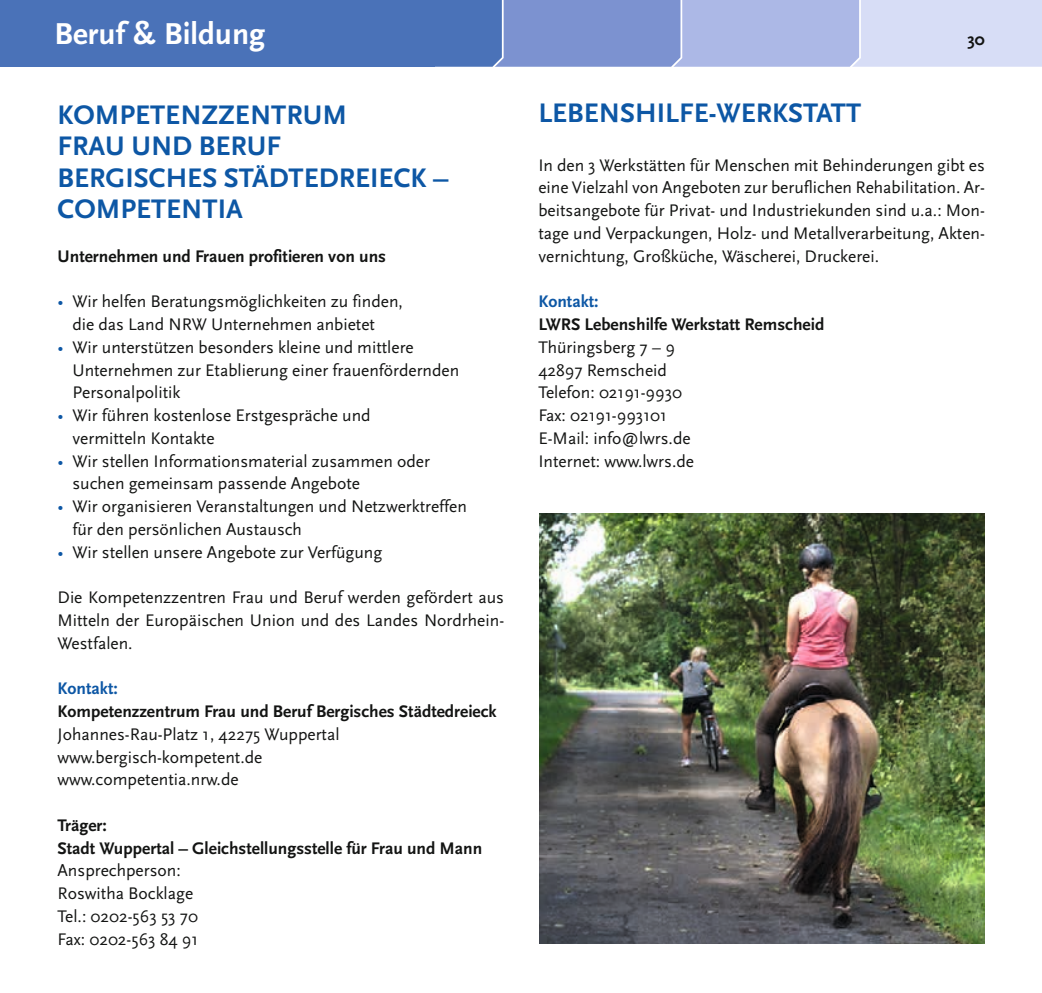
<style>
.page{position:relative;width:1042px;height:993px;background:#fff}
.page>*{position:absolute;margin:0;border:0;box-sizing:border-box;transform-origin:0 0}
.t1{font:700 31.5px "Scala Sans";color:#fff}
.t2{font:700 28px/31.5px "Scala Sans";color:#0d57a5}
.t3{font:17.5px/22.8px "Scala Sans";color:#131413}
.t4{font:700 17.5px/22.8px "Scala Sans";color:#131413}
.t5{font:700 17.5px "Scala Sans";color:#0d57a5}
.s1{color:#0d57a5}
</style>
<div class="page">
<svg style="left:0;top:0;width:1042px;height:67px;background:#a0b0df"></svg>
<div style="left:0;top:0;width:435px;height:66px;background:#4a72b8"></div>
<img style="left:540px;top:513px;width:444px;height:430px">
<h1 class="t1" style="left:55px;top:17px;width:212px">Beruf &amp; Bildung</h1>
<h2 class="t2" style="left:58px;top:99px;width:393px">KOMPETENZZENTRUM<br>FRAU UND BERUF<br>BERGISCHES STÄDTEDREIECK –<br>COMPETENTIA</h2>
<p class="t4" style="left:58px;top:245px;width:330px">Unternehmen und Frauen profitieren von uns</p>
<p class="t3" style="left:72px;top:290px;width:332px;text-indent:-15px"><span class="s1">•</span> Wir helfen Beratungsmöglichkeiten zu finden, die das Land NRW Unternehmen anbietet</p>
<p class="t3" style="left:72px;top:336px;width:388px;text-indent:-15px"><span class="s1">•</span> Wir unterstützen besonders kleine und mittlere<br>Unternehmen zur Etablierung einer frauenfördernden<br>Personalpolitik</p>
<p class="t3" style="left:72px;top:404px;width:300px;text-indent:-15px"><span class="s1">•</span> Wir führen kostenlose Erstgespräche und vermitteln Kontakte</p>
<p class="t3" style="left:72px;top:449px;width:359px;text-indent:-15px"><span class="s1">•</span> Wir stellen Informationsmaterial zusammen oder suchen gemeinsam passende Angebote</p>
<p class="t3" style="left:72px;top:495px;width:396px;text-indent:-15px"><span class="s1">•</span> Wir organisieren Veranstaltungen und Netzwerktreffen für den persönlichen Austausch</p>
<p class="t3" style="left:58px;top:540px;width:326px"><span class="s1">•</span> Wir stellen unsere Angebote zur Verfügung</p>
<p class="t3" style="left:58px;top:586px;width:448px;text-align:justify">Die Kompetenzzentren Frau und Beruf werden gefördert aus Mitteln der Europäischen Union und des Landes Nordrhein-Westfalen.</p>
<p class="t5" style="left:58px;top:679px;width:62px">Kontakt:</p>
<p class="t4" style="left:58px;top:700px;width:441px">Kompetenzzentrum Frau und Beruf Bergisches Städtedreieck</p>
<p class="t3" style="left:58px;top:722px;width:283px">Johannes-Rau-Platz 1, 42275 Wuppertal www.bergisch-kompetent.de www.competentia.nrw.de</p>
<p class="t4" style="left:58px;top:814px;width:426px">Träger:<br>Stadt Wuppertal – Gleichstellungsstelle für Frau und Mann</p>
<p class="t3" style="left:58px;top:859px;width:142px">Ansprechperson:<br>Roswitha Bocklage<br>Tel.: 0202-563 53 70<br>Fax: 0202-563 84 91</p>
<p class="t4" style="left:967px;top:28px;width:19px">30</p>
<h2 class="t2" style="left:538px;top:98px;width:324px">LEBENSHILFE-WERKSTATT</h2>
<p class="t3" style="left:538px;top:154px;width:448px;text-align:justify">In den 3 Werkstätten für Menschen mit Behinderungen gibt es eine Vielzahl von Angeboten zur beruflichen Rehabilitation. Ar&shy;beitsangebote für Privat- und Industriekunden sind u.a.: Mon&shy;tage und Verpackungen, Holz- und Metallverarbeitung, Akten&shy;vernichtung, Großküche, Wäscherei, Druckerei.</p>
<p class="t5" style="left:538px;top:292px;width:62px">Kontakt:</p>
<p class="t4" style="left:538px;top:313px;width:287px">LWRS Lebenshilfe Werkstatt Remscheid</p>
<p class="t3" style="left:538px;top:336px;width:157px">Thüringsberg 7 – 9<br>42897 Remscheid<br>Telefon: 02191-9930<br>Fax: 02191-993101<br>E-Mail: info@lwrs.de<br>Internet: www.lwrs.de</p>
</div>
